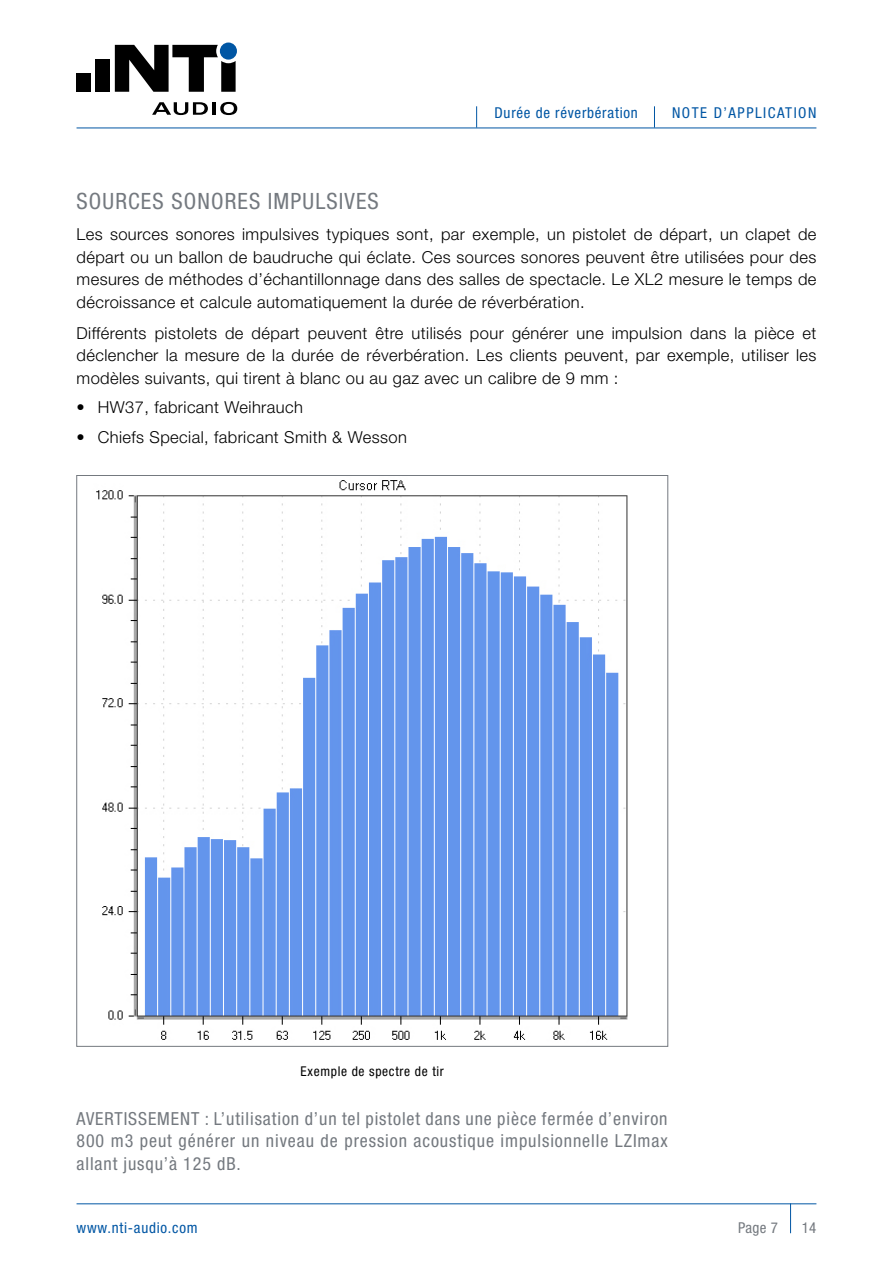
<style>
.page{position:relative;width:893px;height:1263px;background:#fff}
.page>*{position:absolute;margin:0;border:0;box-sizing:border-box;transform-origin:0 0}
.t1{font:condensed 22.5px "Helvetica Neue";letter-spacing:.05em;color:#74797f}
.t2{font:condensed 18px/22.5px "Helvetica Neue";letter-spacing:.05em;color:#74797f;text-align:justify}
.t3{font:300 16.5px/22.5px "Helvetica Neue";letter-spacing:.025em;color:#000;text-align:justify}
.t4{font:condensed 15px "Helvetica Neue";letter-spacing:.05em;color:#0056a4}
.t5{font:condensed 15px "Helvetica Neue";letter-spacing:.1em;color:#0056a4}
.t6{font:condensed 15px "Helvetica Neue";letter-spacing:.025em;color:#74797f}
.t7{font:condensed 13.5px "Helvetica Neue";letter-spacing:.05em;color:#000}
</style>
<div class="page">
<hr style="left:790px;top:1203px;width:1px;height:30px;background:#0056a4">
<svg style="left:476px;top:106px;width:1px;height:22px"></svg>
<svg style="left:654px;top:106px;width:1px;height:22px"></svg>
<img style="left:96px;top:480px;width:532px;height:560px">
<hr style="left:77px;top:1203px;width:739px;height:1px;background:#0056a4">
<hr style="left:77px;top:128px;width:739px;height:1px;background:#0056a4">
<div style="left:96px;top:59px;width:14px;height:33px;background:#000"></div>
<div style="left:77px;top:73px;width:14px;height:19px;background:#000"></div>
<svg style="left:152px;top:102px;width:56px;height:13px"></svg>
<hr style="left:212px;top:102px;width:4px;height:13px;background:#000">
<svg style="left:220px;top:102px;width:17px;height:13px"></svg>
<svg style="left:115px;top:45px;width:121px;height:47px"></svg>
<div style="left:220px;top:43px;width:17px;height:17px;background:#0056a4;border-radius:50%"></div>
<p class="t4" style="left:495px;top:104px;width:145px">Durée de réverbération</p>
<p class="t5" style="left:672px;top:104px;width:146px">NOTE D’APPLICATION</p>
<h1 class="t1" style="left:77px;top:188px;width:304px">SOURCES SONORES IMPULSIVES</h1>
<p class="t3" style="left:77px;top:223px;width:741px">Les sources sonores impulsives typiques sont, par exemple, un pistolet de départ, un clapet de départ ou un ballon de baudruche qui éclate. Ces sources sonores peuvent être utilisées pour des mesures de méthodes d’échantillonnage dans des salles de spectacle. Le XL2 mesure le temps de décroissance et calcule automatiquement la durée de réverbération.</p>
<p class="t3" style="left:77px;top:321px;width:741px">Différents pistolets de départ peuvent être utilisés pour générer une impulsion dans la pièce et déclencher la mesure de la durée de réverbération. Les clients peuvent, par exemple, utiliser les modèles suivants, qui tirent à blanc ou au gaz avec un calibre de 9 mm :</p>
<p class="t3" style="left:77px;top:396px;width:228px">• HW37, fabricant Weihrauch</p>
<p class="t3" style="left:77px;top:425px;width:332px">• Chiefs Special, fabricant Smith &amp; Wesson</p>
<p class="t7" style="left:301px;top:1064px;width:145px">Exemple de spectre de tir</p>
<p class="t2" style="left:77px;top:1107px;width:593px">AVERTISSEMENT : L’utilisation d’un tel pistolet dans une pièce fermée d’environ 800 m3 peut générer un niveau de pression acoustique impulsionnelle LZImax allant jusqu’à 125 dB.</p>
<p class="t4" style="left:77px;top:1219px;width:123px">www.nti-audio.com</p>
<p class="t6" style="left:738px;top:1219px;width:42px">Page 7</p>
<p class="t6" style="left:802px;top:1219px;width:16px">14</p>
</div>
